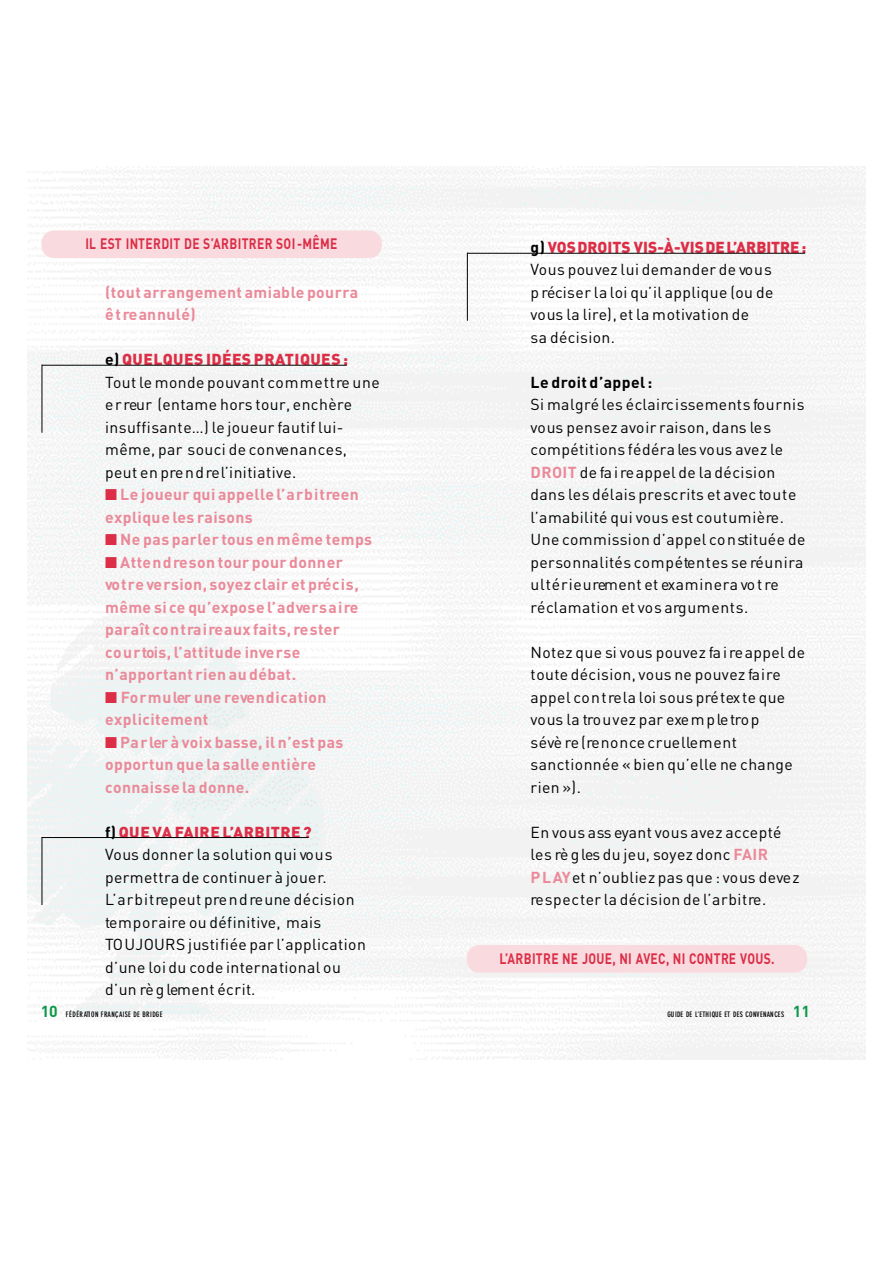
<style>
.page{position:relative;width:893px;height:1263px;background:#fff}
.page>*{position:absolute;margin:0;border:0;box-sizing:border-box;transform-origin:0 0}
.t1{font:15.75px/22.5px "DIN";letter-spacing:.025em;color:#000}
.t2{font:700 15.75px/22.5px "DIN";letter-spacing:.025em;color:#ea8999}
.t3{font:700 15.75px "DIN";letter-spacing:.03em;color:#000}
.t4{font:700 15px "DIN";letter-spacing:.025em;color:#dc2e46;scale:.8 1}
.t5{font:700 condensed 7.5px "DIN Neuzeit Grotesk";letter-spacing:.03em;color:#000}
.s1{font-weight:700}
.s2{font-weight:900;color:#dc2e46}
.s3{color:#dc2e46}
.s4{font-weight:700;color:#ea8999}
.s5{font-family:"DIN";font-stretch:normal;font-size:15.75px;color:#0c9846}
</style>
<div class="page">
<img style="left:27px;top:167px;width:838px;height:892px">
<div style="left:41px;top:230px;width:341px;height:28px;background:#f8dadf"></div>
<div style="left:467px;top:945px;width:340px;height:28px;background:#f8dadf"></div>
<hr style="left:42px;top:365px;width:305px;height:1px;background:#000">
<hr style="left:42px;top:365px;width:1px;height:68px;background:#000">
<hr style="left:42px;top:837px;width:267px;height:1px;background:#000">
<hr style="left:42px;top:837px;width:1px;height:68px;background:#000">
<hr style="left:467px;top:253px;width:338px;height:1px;background:#000">
<hr style="left:467px;top:253px;width:1px;height:68px;background:#000">
<p class="t4" style="left:85px;top:237px;width:317px">IL EST INTERDIT DE S’ARBITRER SOI -MÊME</p>
<p class="t2" style="left:105px;top:282px;width:254px">( tout arrangement amiable pourra ê t reannulé)</p>
<p class="t1" style="left:105px;top:350px;width:276px"><span class="s1">e)</span> <span class="s2">Q U E LQUES IDÉES PRATIQUES :<br></span>Tout le monde pouvant co m m e t t re une e r reur (entame hors tour, enchère<br>in s u ffis a n te…) le joueur fautif lui&shy;même, par souci de co n ve n a n ce s , peut en pre n d rel’in it ia t ive .</p>
<p class="t2" style="left:105px;top:484px;width:255px"><span class="s3">■</span> Le joueur qui appelle l’ a r b i t reen explique les ra is o n s</p>
<p class="t2" style="left:105px;top:529px;width:268px"><span class="s3">■</span> Ne pas parler tous en même te m p s</p>
<p class="t2" style="left:105px;top:552px;width:255px"><span class="s3">■</span> A t te n d reson tour pour donner vo t re ve rsion, soyez clair et pré c i s , même si ce qu’expose l’ a d ve rs a i re p a raît co n t ra i reaux faits, re ste r co u r tois, l’attitude inve rs e<br>n ’a p p o r tant rien au débat.</p>
<p class="t2" style="left:105px;top:687px;width:223px"><span class="s3">■</span> Fo r m u ler une reve n d i ca t io n ex p l ic ite m e n t</p>
<p class="t2" style="left:105px;top:732px;width:239px"><span class="s3">■</span> Pa r ler à voix basse, il n’est pas opportun que la salle entière<br>co n n a isse la donne.</p>
<p class="t1" style="left:105px;top:822px;width:262px"><span class="s1">f)</span> <span class="s2">QUE VA FAIRE L’ARBITRE ?<br></span>Vous donner la solution qui vo u s<br>p e r m e t t ra de continuer à jouer.<br>L’ a r b i t repeut pre n d reune décision te m p o ra ire ou définitive, mais<br>TO UJOURS justifiée par l’a p p lica t io n d’une loi du code international ou d’un rè g lement écrit.</p>
<p class="t1" style="left:530px;top:237px;width:277px"><span class="s1">g)</span> <span class="s2">VOSDROITS VIS-À-VIS DEL’ARBITRE :<br></span>Vous pouvez lui demander de vo u s<br>p réciser la loi qu’il applique (ou de vous la lire), et la motivation de<br>sa décision.</p>
<p class="t3" style="left:530px;top:375px;width:123px">Le droit d’appel:</p>
<p class="t1" style="left:530px;top:395px;width:276px">Si malgré les éclairc i ssements fo u r n is vous pensez avoir raison, dans le s compétitions fédéra les vous avez le<br><span class="s4">D R O I T</span> de fa i reappel de la décision dans les délais prescrits et avec to u te l’amabilité qui vous est co u t u m iè re .<br>Une co m m ission d’appel co n stituée de p e rsonnalités co m p é te n tes se ré u n ira u l t é r ie u rement et ex a m in e ra vo t re réclamation et vos arg u m e n t s .</p>
<p class="t1" style="left:530px;top:642px;width:276px">N o tez que si vous pouvez fa i reappel de to u te décision, vous ne pouvez fa i re appel co n t rela loi sous pré tex te que vous la tro u vez par exe m p letro p<br>s évè re(re n o n ce cruelle m e n t sanctionnée « bien qu’elle ne change rien »).</p>
<p class="t1" style="left:530px;top:822px;width:270px">En vous ass eyant vous avez acce p t é les rè g les du jeu, soyez donc <span class="s4">FA I R<br>P L AY</span>et n’oubliez pas que : vous deve z re s p e c ter la décision de l’a r b it re .</p>
<p class="t4" style="left:499px;top:952px;width:345px">L’ARBITRE NE JOUE, NI AVEC, NI CONTRE VO U S .</p>
<p class="t5" style="left:41px;top:1012px;width:123px"><span class="s5">10</span> F É D É R ATION FRANÇAISE DE BRIDGE</p>
<p class="t5" style="left:667px;top:1012px;width:144px">GUIDE DE L’ETHIQUE ET DES CONVENANCES <span class="s5">11</span></p>
</div>
